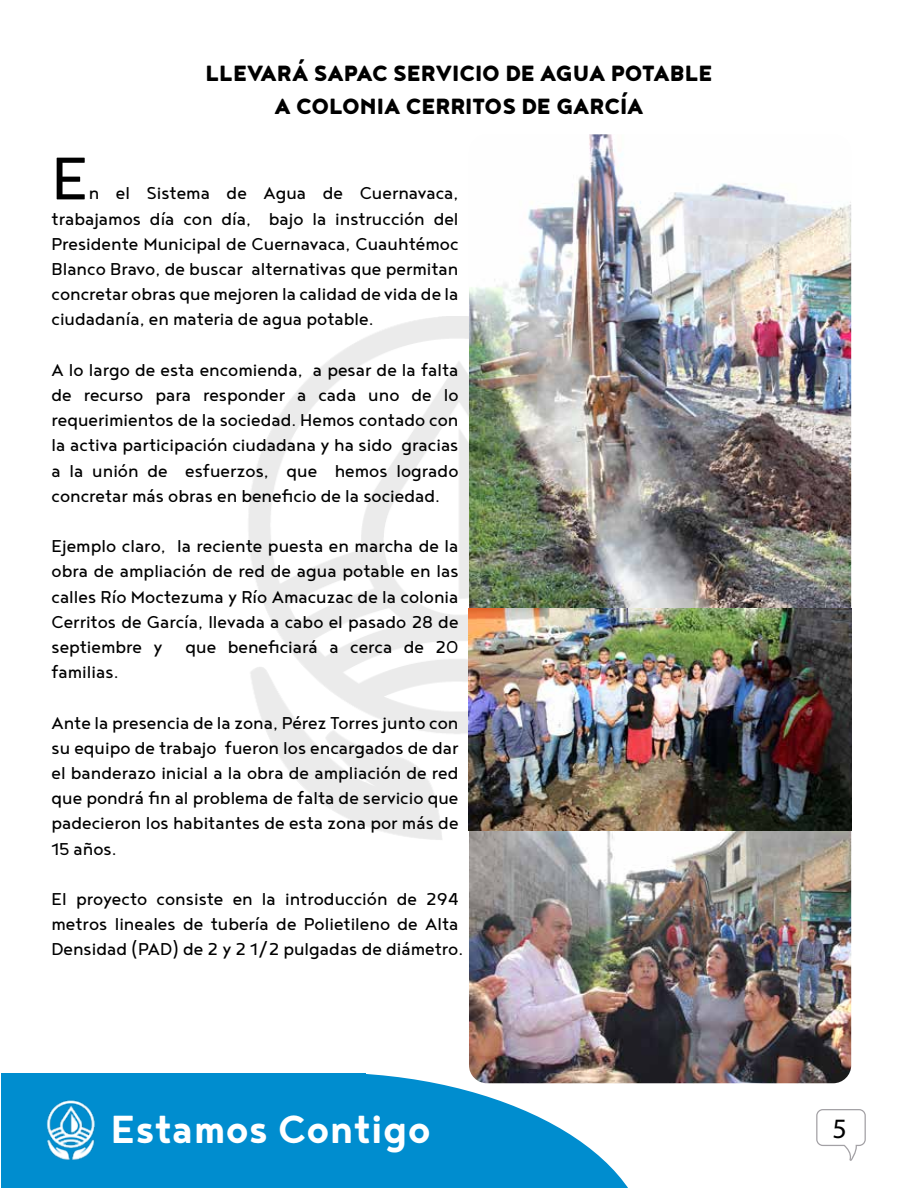
<style>
.page{position:relative;width:918px;height:1188px;background:#fff}
.page>*{position:absolute;margin:0;border:0;box-sizing:border-box;transform-origin:0 0}
.t1{font:73.5px "Noyh";color:#000}
.t2{font:700 48px "Noyh";color:#fff}
.t3{font:28.05px "Myriad Pro";color:#000}
.t4{font:900 27px/32.4px "Noyh";color:#000;text-align:center}
.t5{font:21px/25.2px "Noyh";color:#000;text-align:justify}
</style>
<div class="page">
<svg style="left:366px;top:1074px;width:284px;height:114px;fill:#008dcf"></svg>
<div style="left:2px;top:1073px;width:364px;height:115px;background:#008dcf"></div>
<svg style="left:816px;top:1109px;width:50px;height:52px"></svg>
<img style="left:46px;top:1100px;width:49px;height:60px">
<img style="left:248px;top:316px;width:221px;height:524px">
<img style="left:469px;top:134px;width:382px;height:474px">
<img style="left:469px;top:608px;width:382px;height:475px">
<p class="t4" style="left:206px;top:56px;width:508px">LLEVARÁ SAPAC SERVICIO DE AGUA POTABLE<br>A COLONIA CERRITOS DE GARCÍA</p>
<h1 class="t1" style="left:52px;top:138px;width:39px">E</h1>
<p class="t5" style="left:52px;top:180px;width:409px;text-indent:37px">n el Sistema de Agua de Cuernavaca, trabajamos día con día, bajo la instrucción del Presidente Municipal de Cuernavaca, Cuauhtémoc Blanco Bravo, de buscar alternativas que permitan concretar obras que mejoren la calidad de vida de la ciudadanía, en materia de agua potable.</p>
<p class="t5" style="left:52px;top:357px;width:409px">A lo largo de esta encomienda, a pesar de la falta de recurso para responder a cada uno de lo requerimientos de la sociedad. Hemos contado con la activa participación ciudadana y ha sido gracias a la unión de esfuerzos, que hemos logrado concretar más obras en beneficio de la sociedad.</p>
<p class="t5" style="left:52px;top:533px;width:409px">Ejemplo claro, la reciente puesta en marcha de la obra de ampliación de red de agua potable en las calles Río Moctezuma y Río Amacuzac de la colonia Cerritos de García, llevada a cabo el pasado 28 de septiembre y que beneficiará a cerca de 20 familias.</p>
<p class="t5" style="left:52px;top:709px;width:409px">Ante la presencia de la zona, Pérez Torres junto con su equipo de trabajo fueron los encargados de dar el banderazo inicial a la obra de ampliación de red que pondrá fin al problema de falta de servicio que padecieron los habitantes de esta zona por más de 15 años.</p>
<p class="t5" style="left:52px;top:886px;width:413px;text-align:left">El proyecto consiste en la introducción de 294 metros lineales de tubería de Polietileno de Alta<br>Densidad (PAD) de 2 y 2 1/2 pulgadas de diámetro.</p>
<h2 class="t2" style="left:110px;top:1101px;width:322px">Estamos Contigo</h2>
<h3 class="t3" style="left:833px;top:1111px;width:16px">5</h3>
</div>
